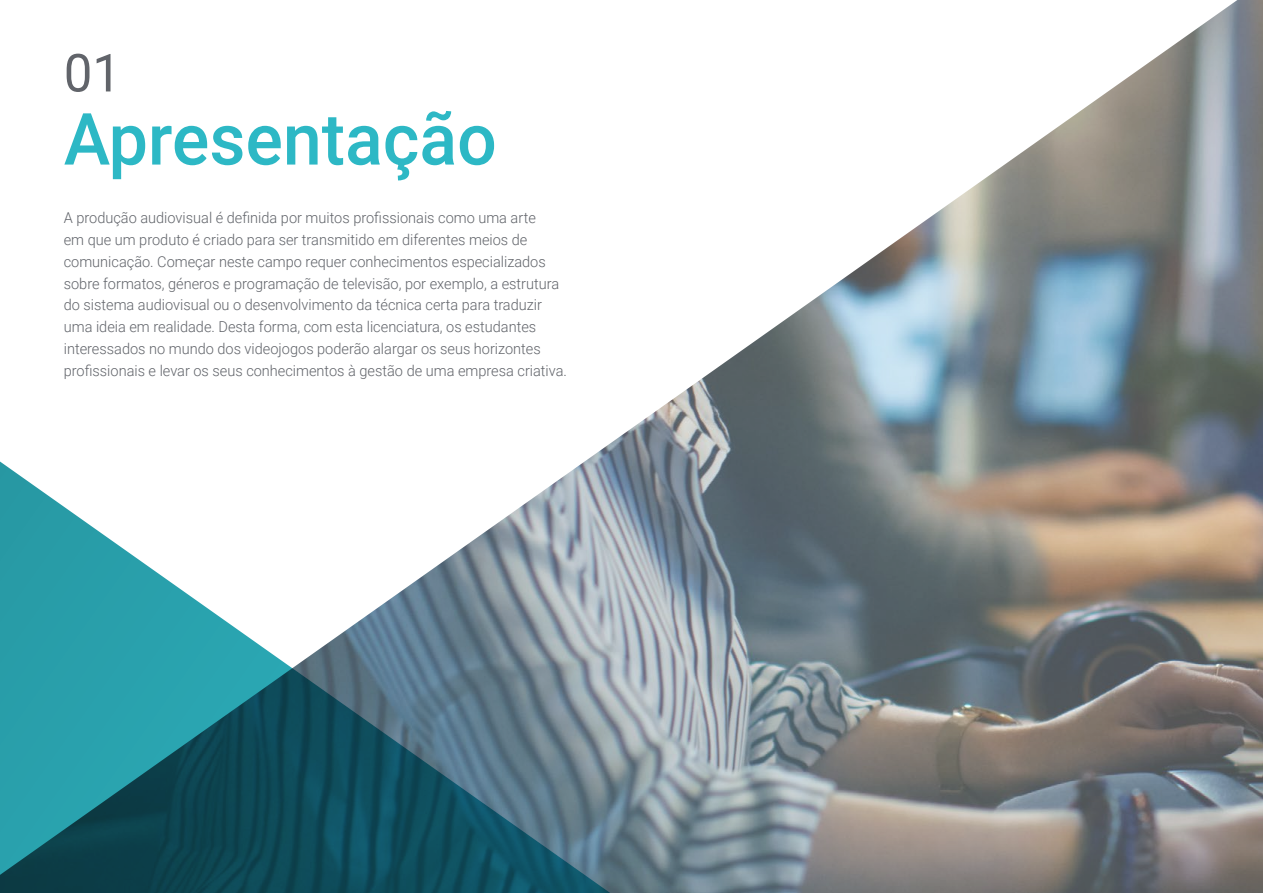
<style>
.page{position:relative;width:1263px;height:893px;background:#fff}
.page>*{position:absolute;margin:0;border:0;box-sizing:border-box;transform-origin:0 0}
.t1{font:500 72px "Roboto";color:#2db8c5}
.t2{font:52.5px "Roboto";color:#61646a}
.t3{font:300 15px/21.8px "Roboto";color:#61646a}
</style>
<div class="page">
<img style="left:607px;top:0;width:656px;height:893px">
<svg style="left:0;top:446px;width:640px;height:447px"></svg>
<h2 class="t2" style="left:64px;top:36px;width:59px">01</h2>
<h1 class="t1" style="left:64px;top:89px;width:435px">Apresentação</h1>
<p class="t3" style="left:64px;top:207px;width:505px">A produção audiovisual é definida por muitos profissionais como uma arte<br>em que um produto é criado para ser transmitido em diferentes meios de comunicação. Começar neste campo requer conhecimentos especializados sobre formatos, géneros e programação de televisão, por exemplo, a estrutura do sistema audiovisual ou o desenvolvimento da técnica certa para traduzir uma ideia em realidade. Desta forma, com esta licenciatura, os estudantes interessados no mundo dos videojogos poderão alargar os seus horizontes profissionais e levar os seus conhecimentos à gestão de uma empresa criativa.</p>
</div>
